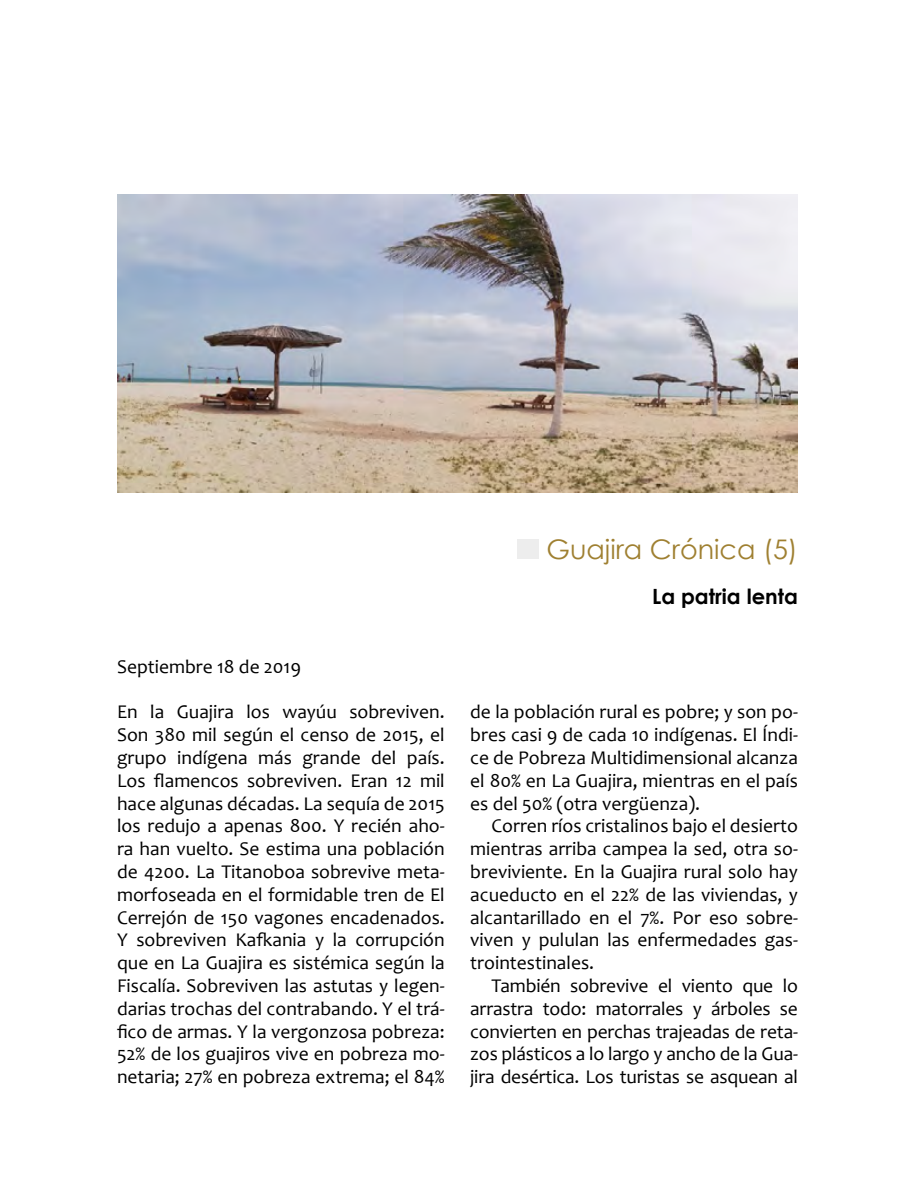
<style>
.page{position:relative;width:915px;height:1191px;background:#fff}
.page>*{position:absolute;margin:0;border:0;box-sizing:border-box;transform-origin:0 0}
.t1{font:27px "Century Gothic";color:#9f8031}
.t2{font:700 21px "Century Gothic";color:#000}
.t3{font:19.5px/22.8px "Candara";color:#000;text-align:justify}
</style>
<div class="page">
<div style="left:517px;top:539px;width:22px;height:20px;background:#ededed"></div>
<img style="left:117px;top:194px;width:680px;height:298px">
<h1 class="t1" style="left:546px;top:530px;width:253px">Guajira Crónica (5)</h1>
<p class="t2" style="left:652px;top:581px;width:147px">La patria lenta</p>
<p class="t3" style="left:117px;top:655px;width:185px">Septiembre 18 de 2019</p>
<p class="t3" style="left:117px;top:700px;width:329px">En la Guajira los wayúu sobreviven.<br>Son 380 mil según el censo de 2015, el grupo indígena más grande del país.<br>Los flamencos sobreviven. Eran 12 mil hace algunas décadas. La sequía de 2015 los redujo a apenas 800. Y recién aho&shy;ra han vuelto. Se estima una población de 4200. La Titanoboa sobrevive meta&shy;morfoseada en el formidable tren de El Cerrejón de 150 vagones encadenados.<br>Y sobreviven Kafkania y la corrupción que en La Guajira es sistémica según la Fiscalía. Sobreviven las astutas y legen&shy;darias trochas del contrabando. Y el trá&shy;fico de armas. Y la vergonzosa pobreza:<br>52% de los guajiros vive en pobreza mo&shy;netaria; 27% en pobreza extrema; el 84%</p>
<p class="t3" style="left:470px;top:700px;width:329px">de la población rural es pobre; y son po&shy;bres casi 9 de cada 10 indígenas. El Índi&shy;ce de Pobreza Multidimensional alcanza el 80% en La Guajira, mientras en el país es del 50% (otra vergüenza).</p>
<p class="t3" style="left:470px;top:814px;width:329px;text-indent:21px">Corren ríos cristalinos bajo el desierto mientras arriba campea la sed, otra so&shy;breviviente. En la Guajira rural solo hay acueducto en el 22% de las viviendas, y alcantarillado en el 7%. Por eso sobre&shy;viven y pululan las enfermedades gas&shy;trointestinales.</p>
<p class="t3" style="left:470px;top:974px;width:329px;text-indent:21px">También sobrevive el viento que lo arrastra todo: matorrales y árboles se convierten en perchas trajeadas de reta&shy;zos plásticos a lo largo y ancho de la Gua&shy;jira desértica. Los turistas se asquean al</p>
</div>
